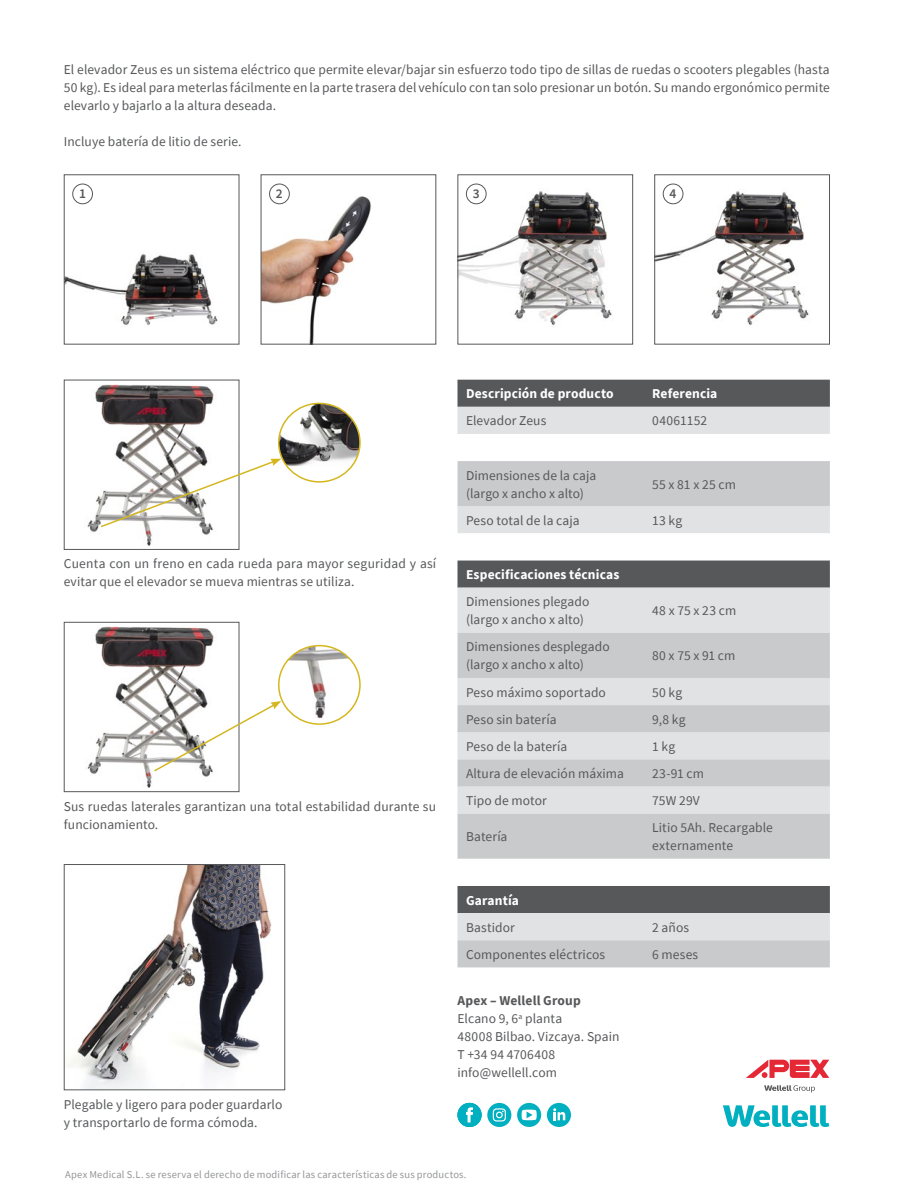
<style>
.page{position:relative;width:915px;height:1191px;background:#fff}
.page>*{position:absolute;margin:0;border:0;box-sizing:border-box;transform-origin:0 0}
.t1{font:13.5px/18px "Source Sans Pro";letter-spacing:.01em;color:#57585a}
.t2{font:700 13.5px "Source Sans Pro";letter-spacing:.01em;color:#fff}
.t3{font:600 13.5px "Source Sans Pro";color:#57585a}
.t4{font:10.5px "Source Sans Pro";letter-spacing:.02em;color:#939598}
.s1{font-weight:700}
</style>
<div class="page">
<img style="left:66px;top:197px;width:152px;height:129px">
<div style="left:64px;top:174px;width:175px;height:170px;border:1px solid #57585a"></div>
<div style="left:72px;top:184px;width:21px;height:20px;border:1px solid #57585a;border-radius:50%"></div>
<img style="left:262px;top:184px;width:109px;height:158px">
<div style="left:260px;top:174px;width:176px;height:170px;border:1px solid #57585a"></div>
<div style="left:269px;top:184px;width:20px;height:20px;border:1px solid #57585a;border-radius:50%"></div>
<img style="left:459px;top:189px;width:153px;height:137px">
<div style="left:466px;top:184px;width:20px;height:20px;border:1px solid #57585a;border-radius:50%"></div>
<img style="left:656px;top:189px;width:153px;height:137px">
<div style="left:654px;top:174px;width:175px;height:170px;border:1px solid #57585a"></div>
<div style="left:662px;top:184px;width:21px;height:20px;border:1px solid #57585a;border-radius:50%"></div>
<div style="left:457px;top:380px;width:372px;height:27px;background:#57585a"></div>
<svg style="left:457px;top:407px;width:372px;height:126px;fill:#e1e2e4"></svg>
<div style="left:457px;top:461px;width:372px;height:45px;background:#c9cacc"></div>
<div style="left:457px;top:560px;width:372px;height:27px;background:#57585a"></div>
<div style="left:457px;top:587px;width:372px;height:46px;background:#e1e2e4"></div>
<svg style="left:457px;top:633px;width:372px;height:226px;background:#d2d3d4"></svg>
<svg style="left:457px;top:886px;width:372px;height:81px;background:#abacae"></svg>
<img style="left:69px;top:866px;width:203px;height:222px">
<div style="left:64px;top:864px;width:221px;height:226px;border:1px solid #57585a"></div>
<img style="left:87px;top:384px;width:127px;height:162px">
<div style="left:64px;top:380px;width:175px;height:170px;border:1px solid #57585a"></div>
<img style="left:279px;top:405px;width:81px;height:77px">
<div style="left:278px;top:402px;width:82px;height:80px;border:2px solid #d4b71e;border-radius:50%"></div>
<svg style="left:99px;top:459px;width:182px;height:69px"></svg>
<img style="left:87px;top:626px;width:127px;height:162px">
<div style="left:64px;top:622px;width:175px;height:170px;border:1px solid #57585a"></div>
<img style="left:279px;top:645px;width:81px;height:79px">
<div style="left:278px;top:645px;width:82px;height:80px;border:2px solid #d4b71e;border-radius:50%"></div>
<svg style="left:152px;top:701px;width:129px;height:72px"></svg>
<svg style="left:723px;top:1105px;width:106px;height:22px"></svg>
<svg style="left:746px;top:1059px;width:83px;height:19px"></svg>
<svg style="left:764px;top:1085px;width:50px;height:7px"></svg>
<svg style="left:517px;top:1102px;width:24px;height:25px"></svg>
<svg style="left:546px;top:1102px;width:24px;height:25px"></svg>
<svg style="left:553px;top:1108px;width:12px;height:12px"></svg>
<svg style="left:487px;top:1102px;width:24px;height:25px"></svg>
<svg style="left:492px;top:1108px;width:13px;height:13px"></svg>
<svg style="left:521px;top:1109px;width:15px;height:11px"></svg>
<div style="left:457px;top:1102px;width:24px;height:25px;background:#00b0c0;border-radius:50%"></div>
<svg style="left:466px;top:1107px;width:7px;height:15px"></svg>
<p class="t1" style="left:64px;top:60px;width:767px;text-align:justify">El elevador Zeus es un sistema eléctrico que permite elevar/bajar sin esfuerzo todo tipo de sillas de ruedas o scooters plegables (hasta 50 kg). Es ideal para meterlas fácilmente en la parte trasera del vehículo con tan solo presionar un botón. Su mando ergonómico permite elevarlo y bajarlo a la altura deseada.</p>
<p class="t1" style="left:64px;top:132px;width:179px">Incluye batería de litio de serie.</p>
<p class="t3" style="left:79px;top:185px;width:8px">1</p>
<p class="t3" style="left:276px;top:185px;width:8px">2</p>
<p class="t3" style="left:472px;top:185px;width:8px">3</p>
<p class="t3" style="left:669px;top:185px;width:8px">4</p>
<p class="t1" style="left:64px;top:555px;width:374px">Cuenta con un freno en cada rueda para mayor seguridad y así evitar que el elevador se mueva mientras se utiliza.</p>
<p class="t1" style="left:64px;top:797px;width:373px">Sus ruedas laterales garantizan una total estabilidad durante su funcionamiento.</p>
<p class="t1" style="left:64px;top:1095px;width:220px">Plegable y ligero para poder guardarlo y transportarlo de forma cómoda.</p>
<p class="t2" style="left:466px;top:385px;width:149px">Descripción de producto</p>
<p class="t2" style="left:652px;top:385px;width:67px">Referencia</p>
<p class="t1" style="left:466px;top:412px;width:82px">Elevador Zeus</p>
<p class="t1" style="left:652px;top:412px;width:57px">04061152</p>
<p class="t1" style="left:466px;top:466px;width:132px">Dimensiones de la caja (largo x ancho x alto)</p>
<p class="t1" style="left:652px;top:475px;width:85px">55 x 81 x 25 cm</p>
<p class="t1" style="left:466px;top:511px;width:115px">Peso total de la caja</p>
<p class="t1" style="left:652px;top:511px;width:32px">13 kg</p>
<p class="t2" style="left:466px;top:565px;width:155px">Especificaciones técnicas</p>
<p class="t1" style="left:466px;top:593px;width:125px">Dimensiones plegado (largo x ancho x alto)</p>
<p class="t1" style="left:652px;top:602px;width:85px">48 x 75 x 23 cm</p>
<p class="t1" style="left:466px;top:638px;width:145px">Dimensiones desplegado (largo x ancho x alto)</p>
<p class="t1" style="left:652px;top:647px;width:85px">80 x 75 x 91 cm</p>
<p class="t1" style="left:466px;top:683px;width:141px">Peso máximo soportado</p>
<p class="t1" style="left:652px;top:683px;width:32px">50 kg</p>
<p class="t1" style="left:466px;top:710px;width:92px">Peso sin batería</p>
<p class="t1" style="left:652px;top:710px;width:35px">9,8 kg</p>
<p class="t1" style="left:466px;top:737px;width:103px">Peso de la batería</p>
<p class="t1" style="left:652px;top:737px;width:25px">1 kg</p>
<p class="t1" style="left:466px;top:764px;width:159px">Altura de elevación máxima</p>
<p class="t1" style="left:652px;top:764px;width:53px">23-91 cm</p>
<p class="t1" style="left:466px;top:791px;width:82px">Tipo de motor</p>
<p class="t1" style="left:652px;top:791px;width:49px">75W 29V</p>
<p class="t1" style="left:466px;top:827px;width:43px">Batería</p>
<p class="t1" style="left:652px;top:818px;width:122px">Litio 5Ah. Recargable externamente</p>
<p class="t2" style="left:466px;top:891px;width:54px">Garantía</p>
<p class="t1" style="left:466px;top:918px;width:50px">Bastidor</p>
<p class="t1" style="left:652px;top:918px;width:38px">2 años</p>
<p class="t1" style="left:466px;top:945px;width:141px">Componentes eléctricos</p>
<p class="t1" style="left:652px;top:945px;width:48px">6 meses</p>
<p class="t1" style="left:457px;top:992px;width:163px"><span class="s1">Apex – Wellell Group<br></span>Elcano 9, 6<sup>a</sup> planta<br>48008 Bilbao. Vizcaya. Spain<br>T +34 94 4706408 info@wellell.com</p>
<p class="t4" style="left:65px;top:1167px;width:403px">Apex Medical S.L. se reserva el derecho de modificar las características de sus productos.</p>
</div>
